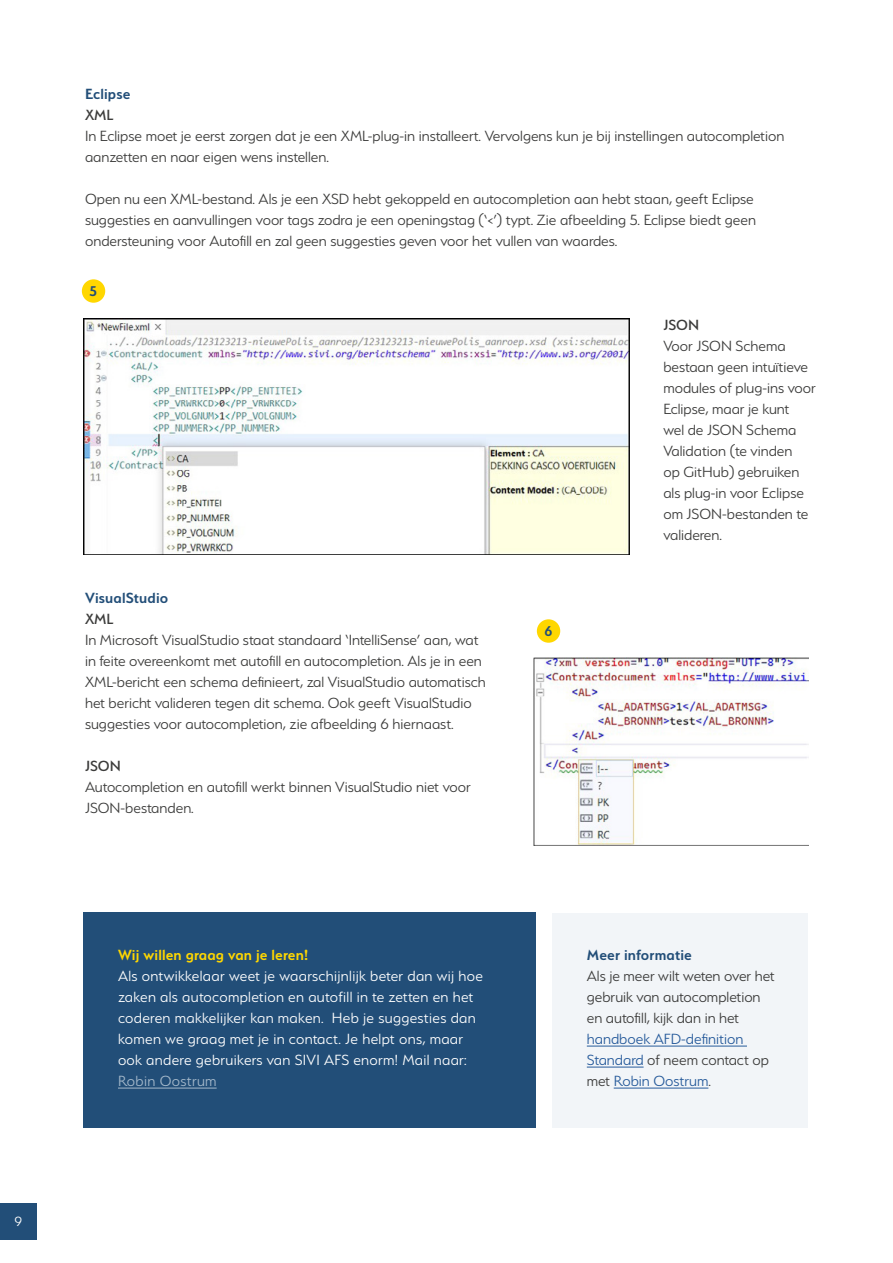
<style>
.page{position:relative;width:893px;height:1263px;background:#fff}
.page>*{position:absolute;margin:0;border:0;box-sizing:border-box;transform-origin:0 0}
.t1{font:300 16.5px/21px "Serenity";color:#3c3c3b}
.t2{font:300 16.5px/21px "Serenity";letter-spacing:.02em;color:#fff}
.t3{font:300 16.5px/21px "Serenity";color:#275b9b}
.t4{font:600 16.5px "Serenity";letter-spacing:.01em;color:#224e78}
.t5{font:600 16.5px "Serenity";letter-spacing:.01em;color:#ffd700}
.t6{font:500 16.5px "Serenity";color:#3c3c3b}
.t7{font:300 16.5px "Serenity";letter-spacing:.02em;color:#a4b8ca}
.t8{font:600 15.75px "Serenity";color:#224e78;scale:.96 1}
.t9{font:300 15px "Serenity";color:#fff}
.s1{color:#3c3c3b}
</style>
<div class="page">
<div style="left:0;top:1203px;width:37px;height:37px;background:#224e78"></div>
<div style="left:553px;top:912px;width:255px;height:215px;background:#f2f5f8"></div>
<hr style="left:587px;top:1046px;width:160px;height:1px;background:#275b9b">
<hr style="left:587px;top:1067px;width:57px;height:1px;background:#275b9b">
<hr style="left:614px;top:1088px;width:94px;height:1px;background:#275b9b">
<img style="left:84px;top:318px;width:545px;height:236px">
<div style="left:82px;top:279px;width:23px;height:24px;background:#ffd700;border-radius:50%"></div>
<div style="left:537px;top:619px;width:23px;height:24px;background:#ffd700;border-radius:50%"></div>
<img style="left:534px;top:657px;width:275px;height:188px">
<div style="left:83px;top:912px;width:453px;height:215px;background:#224e78"></div>
<hr style="left:118px;top:1088px;width:99px;height:1px;background:#a4b8ca">
<p class="t9" style="left:14px;top:1213px;width:9px">9</p>
<p class="t4" style="left:85px;top:85px;width:47px">Eclipse</p>
<p class="t6" style="left:85px;top:106px;width:30px">XML</p>
<p class="t1" style="left:85px;top:125px;width:701px">In Eclipse moet je eerst zorgen dat je een XML-plug-in installeert. Vervolgens kun je bij instellingen autocompletion aanzetten en naar eigen wens instellen.</p>
<p class="t1" style="left:85px;top:188px;width:672px">Open nu een XML-bestand. Als je een XSD hebt gekoppeld en autocompletion aan hebt staan, geeft Eclipse suggesties en aanvullingen voor tags zodra je een openingstag (‘&lt;’) typt. Zie afbeelding 5. Eclipse biedt geen ondersteuning voor Autofill en zal geen suggesties geven voor het vullen van waardes.</p>
<p class="t8" style="left:90px;top:282px;width:9px">5</p>
<p class="t4" style="left:85px;top:589px;width:85px">VisualStudio</p>
<p class="t6" style="left:85px;top:610px;width:30px">XML</p>
<p class="t1" style="left:85px;top:629px;width:402px">In Microsoft VisualStudio staat standaard ‘IntelliSense’ aan, wat in feite overeenkomt met autofill en autocompletion. Als je in een XML-bericht een schema definieert, zal VisualStudio automatisch het bericht valideren tegen dit schema. Ook geeft VisualStudio suggesties voor autocompletion, zie afbeelding 6 hiernaast.</p>
<p class="t6" style="left:85px;top:757px;width:37px">JSON</p>
<p class="t1" style="left:85px;top:776px;width:387px">Autocompletion en autofill werkt binnen VisualStudio niet voor<br>JSON-bestanden.</p>
<p class="t5" style="left:118px;top:946px;width:192px">Wij willen graag van je leren!</p>
<p class="t2" style="left:118px;top:965px;width:366px">Als ontwikkelaar weet je waarschijnlijk beter dan wij hoe zaken als autocompletion en autofill in te zetten en het coderen makkelijker kan maken. Heb je suggesties dan komen we graag met je in contact. Je helpt ons, maar ook andere gebruikers van SIVI AFS enorm! Mail naar:</p>
<p class="t7" style="left:118px;top:1072px;width:100px">Robin Oostrum</p>
<p class="t8" style="left:544px;top:622px;width:10px">6</p>
<p class="t6" style="left:663px;top:316px;width:37px">JSON</p>
<p class="t1" style="left:663px;top:335px;width:154px">Voor JSON Schema bestaan geen intuïtieve modules of plug-ins voor<br>Eclipse, maar je kunt<br>wel de JSON Schema<br>Validation (te vinden<br>op GitHub) gebruiken als plug-in voor Eclipse om JSON-bestanden te valideren.</p>
<p class="t4" style="left:587px;top:946px;width:107px">Meer informatie</p>
<p class="t1" style="left:587px;top:965px;width:189px">Als je meer wilt weten over het gebruik van autocompletion en autofill, kijk dan in het</p>
<p class="t3" style="left:587px;top:1028px;width:184px">handboek AFD-definition<br>Standard <span class="s1">of neem contact op met</span> Robin Oostrum<span class="s1">.</span></p>
</div>
